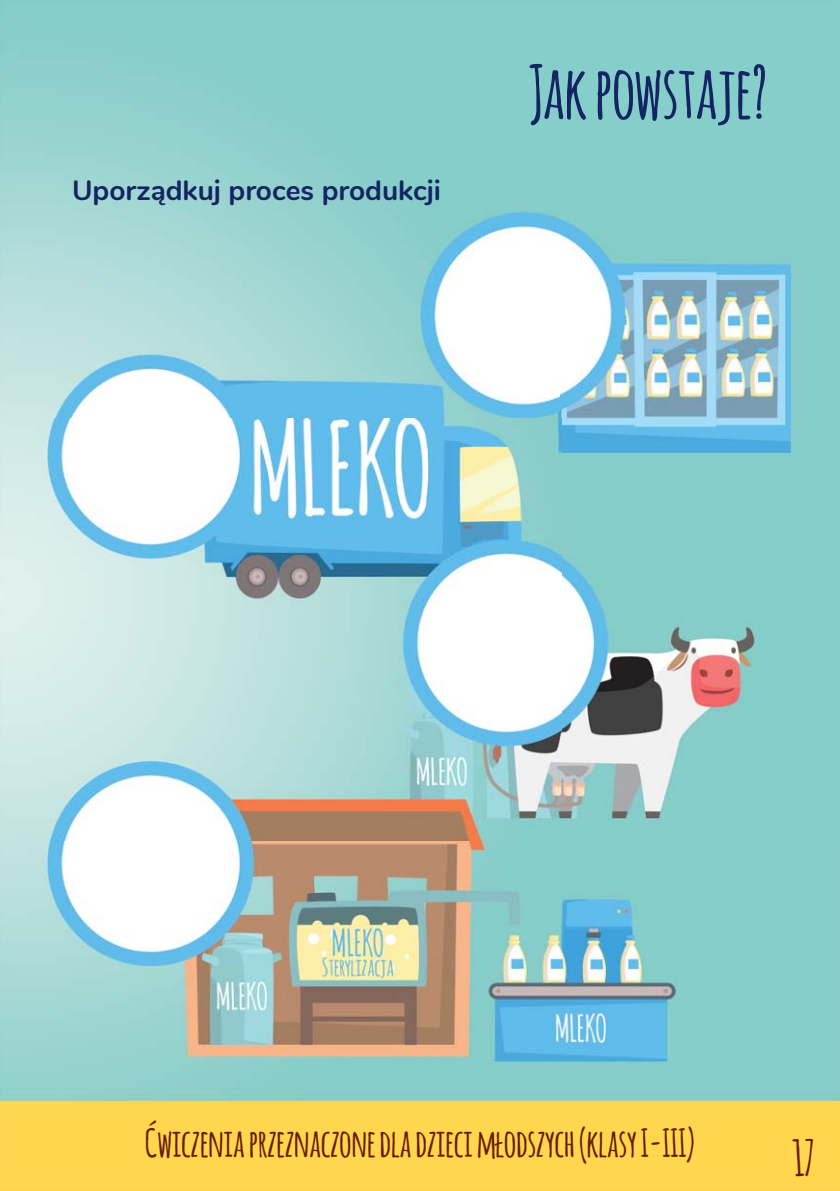
<style>
.page{position:relative;width:840px;height:1191px;background:#fff}
.page>*{position:absolute;margin:0;border:0;box-sizing:border-box;transform-origin:0 0}
.t1{font:700 72px "Amatic";color:#152463}
.t2{font:700 48px "Amatic";color:#6a1a00}
.t3{font:700 38px "Amatic";color:#6a1a00}
.t4{font:700 28px "Nunito";color:#152463}
</style>
<div class="page">
<img style="left:0;top:0;width:839px;height:1191px">
<img style="left:792px;top:1139px;width:20px;height:37px">
<p class="t4" style="left:72px;top:171px;width:370px">Uporządkuj proces produkcji</p>
<h1 class="t1" style="left:528px;top:52px;width:240px">Jak powstaje?</h1>
<p class="t3" style="left:145px;top:1121px;width:550px">Ćwiczenia przeznaczone dla dzieci młodszych (klasy I-III)</p>
<p class="t2" style="left:792px;top:1131px;width:23px">17</p>
</div>
